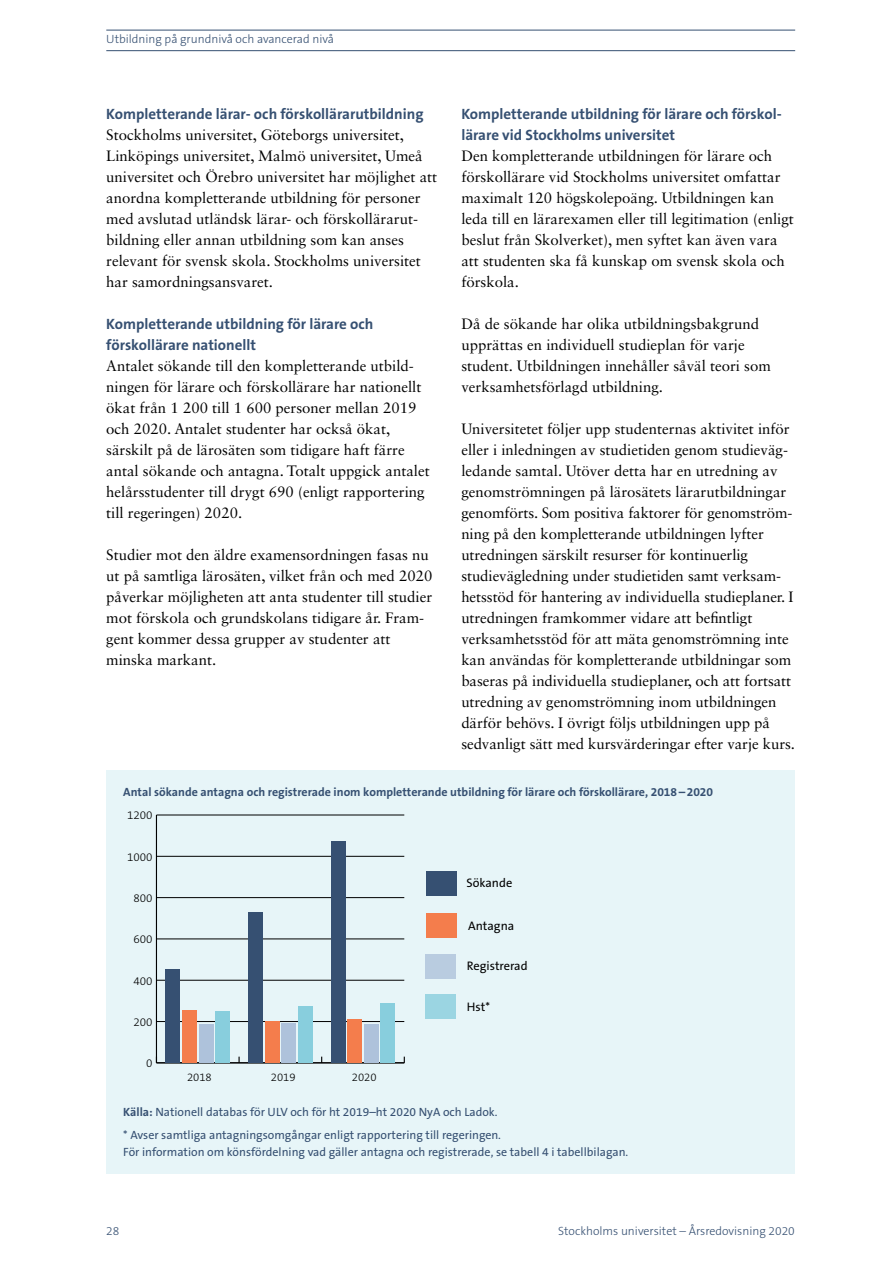
<style>
.page{position:relative;width:893px;height:1263px;background:#fff}
.page>*{position:absolute;margin:0;border:0;box-sizing:border-box;transform-origin:0 0}
.t1{font:15px/21px "Sabon LT Std";color:#000}
.t2{font:700 15px/21px "The Sans B W7";color:#365072}
.t3{font:12.45px "The Sans B W5 Plain";color:#000}
.t4{font:12px/23px "The Sans B W5 Plain";color:#365072}
.t5{font:700 12px "The Sans B W7";color:#365072}
.t6{font:300 12px "The Sans B W3";color:#365072}
.t7{font:300 11.55px "The Sans B W3";color:#000}
.t8{font:300 11.25px "The Sans B W3";color:#000}
.s1{font-family:"The Sans B W7";font-weight:700}
</style>
<div class="page">
<hr style="left:106px;top:50px;width:689px;height:1px;background:#365072">
<hr style="left:106px;top:30px;width:689px;height:1px;background:#365072">
<div style="left:106px;top:770px;width:689px;height:404px;background:#e7f5f8"></div>
<hr style="left:156px;top:815px;width:1px;height:248px;background:#000">
<hr style="left:156px;top:1062px;width:248px;height:1px;background:#000">
<hr style="left:156px;top:1021px;width:248px;height:1px;background:#000">
<hr style="left:156px;top:980px;width:248px;height:1px;background:#000">
<hr style="left:156px;top:939px;width:248px;height:1px;background:#000">
<hr style="left:156px;top:897px;width:248px;height:1px;background:#000">
<hr style="left:156px;top:856px;width:248px;height:1px;background:#000">
<hr style="left:156px;top:815px;width:248px;height:1px;background:#000">
<div style="left:215px;top:1012px;width:15px;height:51px;background:#88cedd"></div>
<div style="left:298px;top:1006px;width:15px;height:57px;background:#88cedd"></div>
<div style="left:380px;top:1003px;width:15px;height:60px;background:#88cedd"></div>
<div style="left:182px;top:1010px;width:15px;height:53px;background:#f47d4c"></div>
<div style="left:265px;top:1021px;width:15px;height:42px;background:#f47d4c"></div>
<div style="left:347px;top:1019px;width:15px;height:44px;background:#f47d4c"></div>
<div style="left:166px;top:970px;width:14px;height:93px;background:#365072"></div>
<div style="left:248px;top:912px;width:15px;height:151px;background:#365072"></div>
<div style="left:331px;top:841px;width:15px;height:222px;background:#365072"></div>
<div style="left:199px;top:1025px;width:14px;height:38px;background:#aec2db"></div>
<div style="left:281px;top:1023px;width:15px;height:40px;background:#aec2db"></div>
<div style="left:364px;top:1024px;width:15px;height:39px;background:#aec2db"></div>
<div style="left:425px;top:913px;width:31px;height:25px;background:#f47d4c"></div>
<div style="left:425px;top:871px;width:31px;height:24px;background:#365072"></div>
<div style="left:425px;top:954px;width:31px;height:24px;background:#b9cce0"></div>
<div style="left:425px;top:994px;width:31px;height:25px;background:#9bd5e2"></div>
<p class="t6" style="left:106px;top:32px;width:229px">Utbildning på grundnivå och avancerad nivå</p>
<p class="t2" style="left:106px;top:103px;width:319px">Kompletterande lärar- och förskollärarutbildning</p>
<p class="t1" style="left:106px;top:124px;width:332px">Stockholms universitet, Göteborgs universitet, Linköpings universitet, Malmö universitet, Umeå universitet och Örebro universitet har möjlighet att anordna kompletterande utbildning för personer med avslutad utländsk lärar- och förskollärarut&shy;bildning eller annan utbildning som kan anses relevant för svensk skola. Stockholms universitet har samordningsansvaret.</p>
<p class="t2" style="left:106px;top:313px;width:269px">Kompletterande utbildning för lärare och förskollärare nationellt</p>
<p class="t1" style="left:106px;top:355px;width:325px">Antalet sökande till den kompletterande utbild&shy;ningen för lärare och förskollärare har nationellt ökat från 1 200 till 1 600 personer mellan 2019 och 2020. Antalet studenter har också ökat, särskilt på de lärosäten som tidigare haft färre antal sökande och antagna. Totalt uppgick antalet helårsstudenter till drygt 690 (enligt rapportering till regeringen) 2020.</p>
<p class="t1" style="left:106px;top:544px;width:328px">Studier mot den äldre examensordningen fasas nu ut på samtliga lärosäten, vilket från och med 2020 påverkar möjligheten att anta studenter till studier mot förskola och grundskolans tidigare år. Fram&shy;gent kommer dessa grupper av studenter att minska markant.</p>
<p class="t2" style="left:461px;top:103px;width:322px">Kompletterande utbildning för lärare och förskol&shy;lärare vid Stockholms universitet</p>
<p class="t1" style="left:461px;top:145px;width:334px">Den kompletterande utbildningen för lärare och förskollärare vid Stockholms universitet omfattar maximalt 120 högskolepoäng. Utbildningen kan leda till en lärarexamen eller till legitimation (enligt beslut från Skolverket), men syftet kan även vara att studenten ska få kunskap om svensk skola och förskola.</p>
<p class="t1" style="left:461px;top:313px;width:311px">Då de sökande har olika utbildningsbakgrund upprättas en individuell studieplan för varje student. Utbildningen innehåller såväl teori som verksamhetsförlagd utbildning.</p>
<p class="t1" style="left:461px;top:418px;width:335px">Universitetet följer upp studenternas aktivitet inför eller i inledningen av studietiden genom studieväg&shy;ledande samtal. Utöver detta har en utredning av genomströmningen på lärosätets lärarutbildningar genomförts. Som positiva faktorer för genomström&shy;ning på den kompletterande utbildningen lyfter utredningen särskilt resurser för kontinuerlig studievägledning under studietiden samt verksam&shy;hetsstöd för hantering av individuella studieplaner. I utredningen framkommer vidare att befintligt verksamhetsstöd för att mäta genomströmning inte kan användas för kompletterande utbildningar som baseras på individuella studieplaner, och att fortsatt utredning av genomströmning inom utbildningen därför behövs. I övrigt följs utbildningen upp på sedvanligt sätt med kursvärderingar efter varje kurs.</p>
<p class="t5" style="left:123px;top:784px;width:591px">Antal sökande antagna och registrerade inom kompletterande utbildning för lärare och förskollärare, 2018–2020</p>
<p class="t7" style="left:127px;top:808px;width:27px">1200</p>
<p class="t7" style="left:127px;top:849px;width:27px">1000</p>
<p class="t7" style="left:133px;top:891px;width:21px">800</p>
<p class="t7" style="left:133px;top:932px;width:21px">600</p>
<p class="t7" style="left:133px;top:973px;width:21px">400</p>
<p class="t7" style="left:133px;top:1014px;width:21px">200</p>
<p class="t7" style="left:146px;top:1056px;width:8px">0</p>
<p class="t8" style="left:187px;top:1069px;width:26px">2018</p>
<p class="t8" style="left:271px;top:1069px;width:26px">2019</p>
<p class="t8" style="left:352px;top:1070px;width:26px">2020</p>
<p class="t3" style="left:467px;top:874px;width:47px">Sökande</p>
<p class="t3" style="left:468px;top:917px;width:48px">Antagna</p>
<p class="t3" style="left:467px;top:957px;width:69px">Registrerade</p>
<p class="t3" style="left:467px;top:999px;width:25px">Hst*</p>
<p class="t4" style="left:123px;top:1101px;width:379px"><span class="s1">Källa:</span> Nationell databas för ULV och för ht 2019–ht 2020 NyA och Ladok. * Avser samtliga antagningsomgångar enligt rapportering till regeringen.</p>
<p class="t4" style="left:123px;top:1140px;width:506px">För information om könsfördelning vad gäller antagna och registrerade, se tabell 4 i tabellbilagan.</p>
<p class="t6" style="left:106px;top:1223px;width:15px">28</p>
<p class="t6" style="left:558px;top:1223px;width:238px">Stockholms universitet – Årsredovisning 2020</p>
</div>
